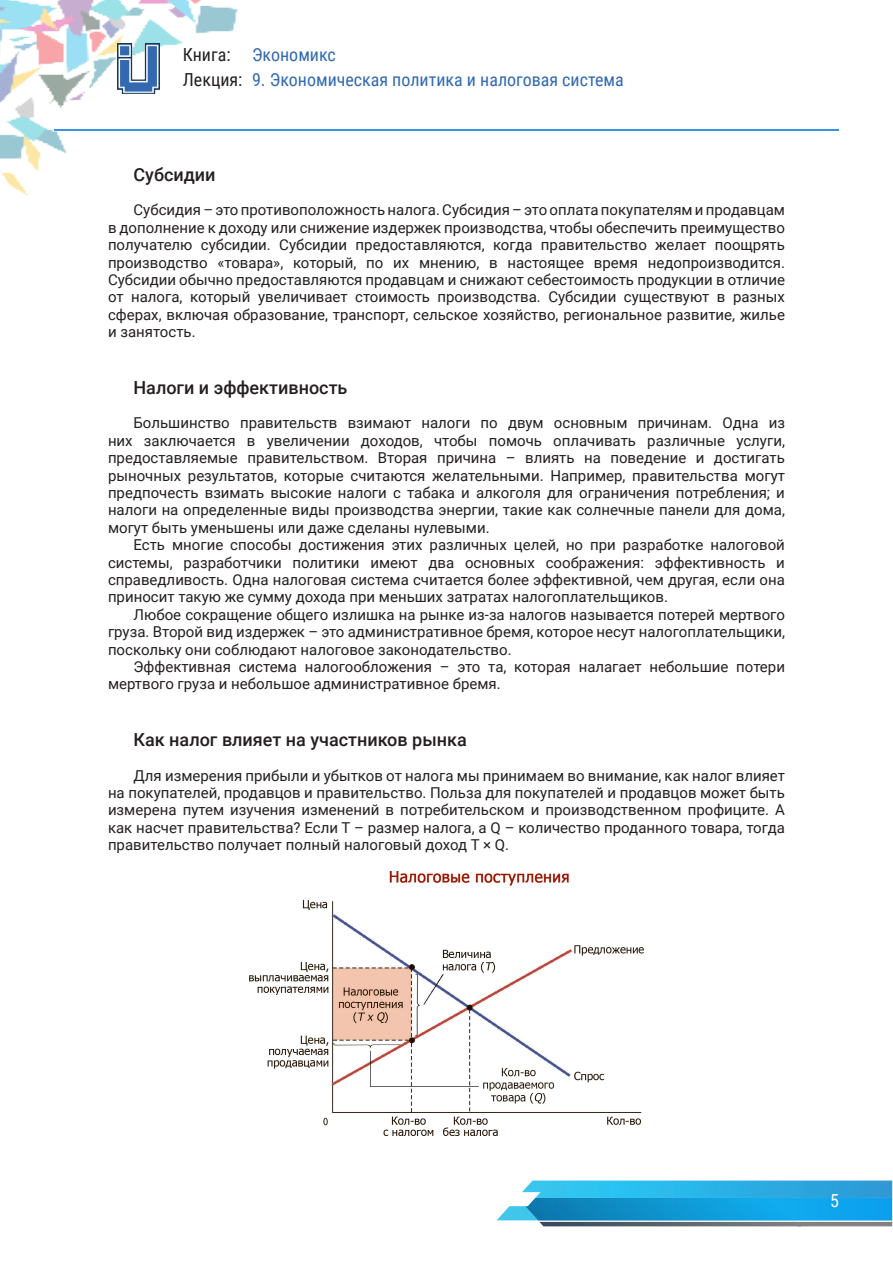
<style>
.page{position:relative;width:893px;height:1263px;background:#fff}
.page>*{position:absolute;margin:0;border:0;box-sizing:border-box;transform-origin:0 0}
.t1{font:500 18px "Roboto";color:#231f20}
.t2{font:18px "Roboto Condensed";color:#3269b1}
.t3{font:18px/25.5px "Roboto Condensed";color:#231f20}
.t4{font:18px "Roboto Condensed";color:#fff}
.t5{font:15px/17.4px "Roboto";color:#231f20;text-align:justify}
</style>
<div class="page">
<svg style="left:497px;top:1180px;width:395px;height:46px;background:#5bb6d9"></svg>
<img style="left:525px;top:1198px;width:367px;height:22px">
<img style="left:0;top:0;width:238px;height:195px">
<hr style="left:54px;top:129px;width:785px;height:2px;background:#3b91e8">
<img style="left:118px;top:44px;width:41px;height:49px">
<img style="left:250px;top:871px;width:393px;height:265px">
<p class="t3" style="left:183px;top:41px;width:61px">Книга:<br>Лекция:</p>
<p class="t2" style="left:252px;top:42px;width:85px">Экономикс</p>
<p class="t2" style="left:252px;top:67px;width:373px">9. Экономическая политика и налоговая система</p>
<p class="t1" style="left:134px;top:162px;width:84px">Субсидии</p>
<p class="t5" style="left:108px;top:201px;width:678px;text-indent:26px">Субсидия – это противоположность налога. Субсидия – это оплата покупателям и продавцам в дополнение к доходу или снижение издержек производства, чтобы обеспечить преимущество получателю субсидии. Субсидии предоставляются, когда правительство желает поощрять производство «товара», который, по их мнению, в настоящее время недопроизводится.<br>Субсидии обычно предоставляются продавцам и снижают себестоимость продукции в отличие от налога, который увеличивает стоимость производства. Субсидии существуют в разных сферах, включая образование, транспорт, сельское хозяйство, региональное развитие, жилье и занятость.</p>
<p class="t1" style="left:134px;top:375px;width:215px">Налоги и эффективность</p>
<p class="t5" style="left:108px;top:414px;width:678px;text-indent:26px">Большинство правительств взимают налоги по двум основным причинам. Одна из них заключается в увеличении доходов, чтобы помочь оплачивать различные услуги, предоставляемые правительством. Вторая причина – влиять на поведение и достигать рыночных результатов, которые считаются желательными. Например, правительства могут предпочесть взимать высокие налоги с табака и алкоголя для ограничения потребления; и налоги на определенные виды производства энергии, такие как солнечные панели для дома, могут быть уменьшены или даже сделаны нулевыми.</p>
<p class="t5" style="left:108px;top:536px;width:678px;text-indent:26px">Есть многие способы достижения этих различных целей, но при разработке налоговой системы, разработчики политики имеют два основных соображения: эффективность и справедливость. Одна налоговая система считается более эффективной, чем другая, если она приносит такую же сумму дохода при меньших затратах налогоплательщиков.</p>
<p class="t5" style="left:108px;top:605px;width:678px;text-indent:26px">Любое сокращение общего излишка на рынке из-за налогов называется потерей мертвого груза. Второй вид издержек – это административное бремя, которое несут налогоплательщики, поскольку они соблюдают налоговое законодательство.</p>
<p class="t5" style="left:108px;top:657px;width:678px;text-indent:26px">Эффективная система налогообложения – это та, которая налагает небольшие потери мертвого груза и небольшое административное бремя.</p>
<p class="t1" style="left:134px;top:727px;width:335px">Как налог влияет на участников рынка</p>
<p class="t5" style="left:108px;top:766px;width:678px;text-indent:26px">Для измерения прибыли и убытков от налога мы принимаем во внимание, как налог влияет на покупателей, продавцов и правительство. Польза для покупателей и продавцов может быть измерена путем изучения изменений в потребительском и производственном профиците. А как насчет правительства? Если T – размер налога, а Q – количество проданного товара, тогда правительство получает полный налоговый доход T × Q.</p>
<p class="t4" style="left:830px;top:1188px;width:10px">5</p>
</div>
